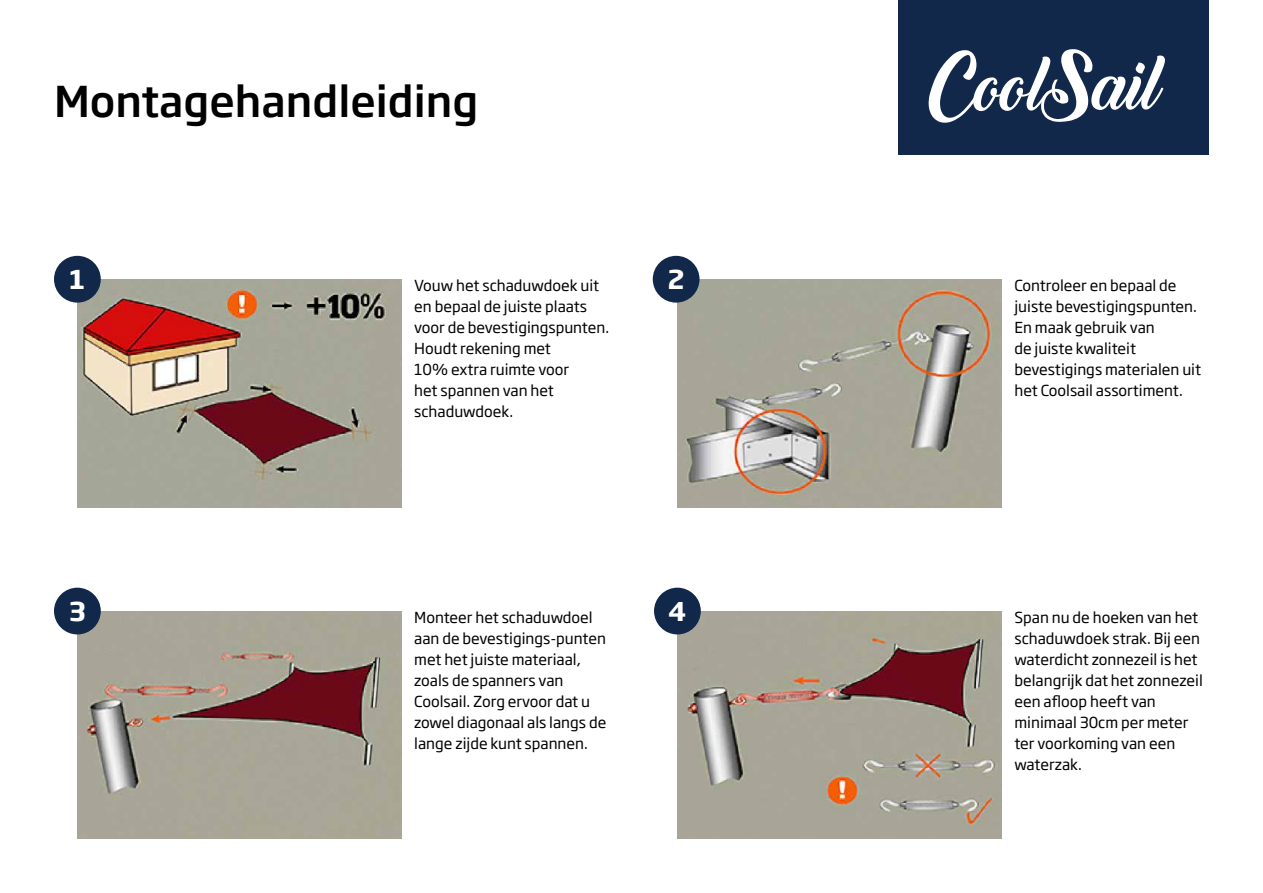
<style>
.page{position:relative;width:1263px;height:893px;background:#fff}
.page>*{position:absolute;margin:0;border:0;box-sizing:border-box;transform-origin:0 0}
.t1{font:500 42px "Soho Gothic Pro";color:#000}
.t2{font:700 25.65px "Soho Gothic Pro";color:#fff}
.t3{font:15px/21px "Soho Gothic Pro";color:#000}
</style>
<div class="page">
<img style="left:77px;top:279px;width:324px;height:228px">
<img style="left:77px;top:611px;width:324px;height:228px">
<img style="left:677px;top:611px;width:324px;height:228px">
<img style="left:677px;top:279px;width:324px;height:228px">
<div style="left:898px;top:0;width:311px;height:155px;background:#11284b"></div>
<svg style="left:928px;top:49px;width:237px;height:74px"></svg>
<div style="left:54px;top:256px;width:47px;height:47px;background:#11284b;border-radius:50%"></div>
<div style="left:653px;top:256px;width:46px;height:47px;background:#11284b;border-radius:50%"></div>
<div style="left:54px;top:588px;width:47px;height:46px;background:#11284b;border-radius:50%"></div>
<div style="left:654px;top:588px;width:47px;height:46px;background:#11284b;border-radius:50%"></div>
<h1 class="t1" style="left:54px;top:69px;width:426px">Montagehandleiding</h1>
<h2 class="t2" style="left:70px;top:259px;width:17px">1</h2>
<h2 class="t2" style="left:668px;top:259px;width:18px">2</h2>
<p class="t3" style="left:414px;top:274px;width:196px">Vouw het schaduwdoek uit en bepaal de juiste plaats voor de bevestigingspunten.<br>Houdt rekening met<br>10% extra ruimte voor<br>het spannen van het schaduwdoek.</p>
<p class="t3" style="left:1014px;top:274px;width:188px">Controleer en bepaal de juiste bevestigingspunten.<br>En maak gebruik van<br>de juiste kwaliteit bevestigings materialen uit het Coolsail assortiment.</p>
<h2 class="t2" style="left:69px;top:591px;width:18px">3</h2>
<h2 class="t2" style="left:668px;top:591px;width:20px">4</h2>
<p class="t3" style="left:414px;top:606px;width:194px">Monteer het schaduwdoel aan de bevestigings-punten met het juiste materiaal, zoals de spanners van<br>Coolsail. Zorg ervoor dat u zowel diagonaal als langs de lange zijde kunt spannen.</p>
<p class="t3" style="left:1014px;top:606px;width:190px">Span nu de hoeken van het schaduwdoek strak. Bij een waterdicht zonnezeil is het belangrijk dat het zonnezeil een afloop heeft van minimaal 30cm per meter ter voorkoming van een waterzak.</p>
</div>
